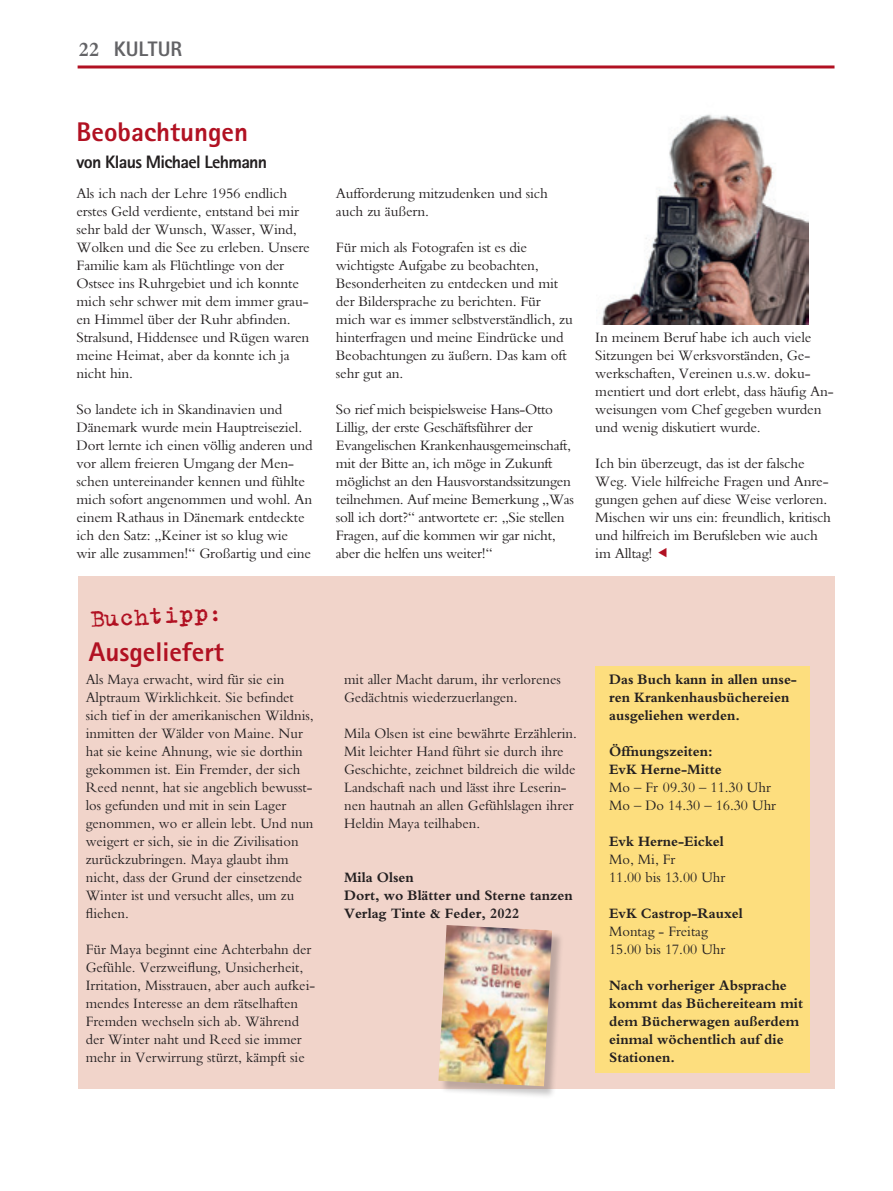
<style>
.page{position:relative;width:893px;height:1191px;background:#fff}
.page>*{position:absolute;margin:0;border:0;box-sizing:border-box;transform-origin:0 0}
.t1{font:800 27px "Rotis Sans Serif";color:#b11122}
.t2{font:27px "Trixie";color:#b11122}
.t3{font:800 21px "Rotis Sans Serif";color:#636366}
.t4{font:700 21px "M Bembo";color:#636366}
.t5{font:800 18px "Rotis Sans Serif";letter-spacing:-.04em;color:#231f20}
.t6{font:15px/18px "M Bembo";letter-spacing:-.01em;color:#231f20}
.t7{font:700 15px/18px "M Bembo";color:#231f20}
.s1{font-weight:300}
</style>
<div class="page">
<div style="left:78px;top:576px;width:756px;height:513px;background:#f1d4ca"></div>
<div style="left:595px;top:666px;width:215px;height:406px;background:#fdde7e"></div>
<div style="left:440px;top:926px;width:124px;height:172px;background:#231f20;opacity:.25"></div>
<img style="left:438px;top:925px;width:114px;height:161px">
<img style="left:596px;top:114px;width:212px;height:210px">
<hr style="left:78px;top:65px;width:756px;height:3px;background:#b11122">
<p class="t4" style="left:79px;top:38px;width:23px">22</p>
<p class="t3" style="left:114px;top:36px;width:70px">KULTUR</p>
<p class="t1" style="left:77px;top:114px;width:173px">Beobachtungen</p>
<p class="t5" style="left:77px;top:150px;width:192px">von Klaus Michael Lehmann</p>
<p class="t6" style="left:77px;top:184px;width:235px">Als ich nach der Lehre 1956 endlich erstes Geld verdiente, entstand bei mir sehr bald der Wunsch, Wasser, Wind, Wolken und die See zu erleben. Unsere Familie kam als Flüchtlinge von der Ostsee ins Ruhrgebiet und ich konnte mich sehr schwer mit dem immer grau&shy;en Himmel über der Ruhr abfinden.<br>Stralsund, Hiddensee und Rügen waren meine Heimat, aber da konnte ich ja nicht hin.</p>
<p class="t6" style="left:77px;top:400px;width:237px">So landete ich in Skandinavien und Dänemark wurde mein Hauptreiseziel.<br>Dort lernte ich einen völlig anderen und vor allem freieren Umgang der Men&shy;schen untereinander kennen und fühlte mich sofort angenommen und wohl. An einem Rathaus in Dänemark entdeckte ich den Satz: „Keiner ist so klug wie<br>wir alle zusammen!“ Großartig und eine</p>
<p class="t2" style="left:89px;top:601px;width:135px;rotate:-3deg">Buchtipp<span class="s1">:</span></p>
<p class="t1" style="left:89px;top:634px;width:136px">Ausgeliefert</p>
<p class="t6" style="left:86px;top:670px;width:229px">Als Maya erwacht, wird für sie ein Alptraum Wirklichkeit. Sie befindet sich tief in der amerikanischen Wildnis, inmitten der Wälder von Maine. Nur hat sie keine Ahnung, wie sie dorthin gekommen ist. Ein Fremder, der sich Reed nennt, hat sie angeblich bewusst&shy;los gefunden und mit in sein Lager genommen, wo er allein lebt. Und nun weigert er sich, sie in die Zivilisation zurückzubringen. Maya glaubt ihm nicht, dass der Grund der einsetzende Winter ist und versucht alles, um zu fliehen.</p>
<p class="t6" style="left:86px;top:940px;width:231px">Für Maya beginnt eine Achterbahn der Gefühle. Verzweiflung, Unsicherheit, Irritation, Misstrauen, aber auch aufkei&shy;mendes Interesse an dem rätselhaften Fremden wechseln sich ab. Während der Winter naht und Reed sie immer mehr in Verwirrung stürzt, kämpft sie</p>
<p class="t6" style="left:336px;top:184px;width:213px">Aufforderung mitzudenken und sich auch zu äußern.</p>
<p class="t6" style="left:336px;top:238px;width:238px">Für mich als Fotografen ist es die wichtigste Aufgabe zu beobachten, Besonderheiten zu entdecken und mit der Bildersprache zu berichten. Für mich war es immer selbstverständlich, zu hinterfragen und meine Eindrücke und Beobachtungen zu äußern. Das kam oft sehr gut an.</p>
<p class="t6" style="left:336px;top:400px;width:240px">So rief mich beispielsweise Hans-Otto Lillig, der erste Geschäftsführer der Evangelischen Krankenhausgemeinschaft, mit der Bitte an, ich möge in Zukunft möglichst an den Hausvorstandssitzungen teilnehmen. Auf meine Bemerkung „Was soll ich dort?“ antwortete er: „Sie stellen Fragen, auf die kommen wir gar nicht, aber die helfen uns weiter!“</p>
<p class="t6" style="left:595px;top:328px;width:240px">In meinem Beruf habe ich auch viele Sitzungen bei Werksvorständen, Ge&shy;werkschaften, Vereinen u.s.w. doku&shy;mentiert und dort erlebt, dass häufig An&shy;weisungen vom Chef gegeben wurden und wenig diskutiert wurde.</p>
<p class="t6" style="left:595px;top:454px;width:235px">Ich bin überzeugt, das ist der falsche<br>Weg. Viele hilfreiche Fragen und Anre&shy;gungen gehen auf diese Weise verloren.</p>
<p class="t6" style="left:595px;top:508px;width:237px">Mischen wir uns ein: freundlich, kritisch und hilfreich im Berufsleben wie auch im Alltag!</p>
<p class="t6" style="left:344px;top:670px;width:218px">mit aller Macht darum, ihr verlorenes<br>Gedächtnis wiederzuerlangen.</p>
<p class="t6" style="left:344px;top:724px;width:234px">Mila Olsen ist eine bewährte Erzählerin.<br>Mit leichter Hand führt sie durch ihre Geschichte, zeichnet bildreich die wilde Landschaft nach und lässt ihre Leserin&shy;nen hautnah an allen Gefühlslagen ihrer Heldin Maya teilhaben.</p>
<p class="t7" style="left:344px;top:868px;width:71px">Mila Olsen</p>
<p class="t7" style="left:344px;top:886px;width:230px">Dort, wo Blätter und Sterne tanzen</p>
<p class="t7" style="left:344px;top:904px;width:177px">Verlag Tinte &amp; Feder, 2022</p>
<p class="t7" style="left:609px;top:670px;width:189px">Das Buch kann in allen unse&shy;ren Krankenhausbüchereien ausgeliehen werden.</p>
<p class="t7" style="left:609px;top:742px;width:105px">Öffnungszeiten:</p>
<p class="t7" style="left:609px;top:760px;width:114px">EvK Herne-Mitte</p>
<p class="t6" style="left:609px;top:778px;width:163px">Mo – Fr 09.30 – 11.30 Uhr</p>
<p class="t6" style="left:609px;top:796px;width:168px">Mo – Do 14.30 – 16.30 Uhr</p>
<p class="t7" style="left:609px;top:832px;width:116px">Evk Herne-Eickel</p>
<p class="t6" style="left:609px;top:850px;width:68px">Mo, Mi, Fr</p>
<p class="t6" style="left:609px;top:868px;width:118px">11.00 bis 13.00 Uhr</p>
<p class="t7" style="left:609px;top:904px;width:135px">EvK Castrop-Rauxel</p>
<p class="t6" style="left:609px;top:922px;width:100px">Montag - Freitag</p>
<p class="t6" style="left:609px;top:940px;width:118px">15.00 bis 17.00 Uhr</p>
<p class="t7" style="left:609px;top:976px;width:196px">Nach vorheriger Absprache kommt das Büchereiteam mit dem Bücherwagen außerdem einmal wöchentlich auf die<br>Stationen.</p>
</div>
